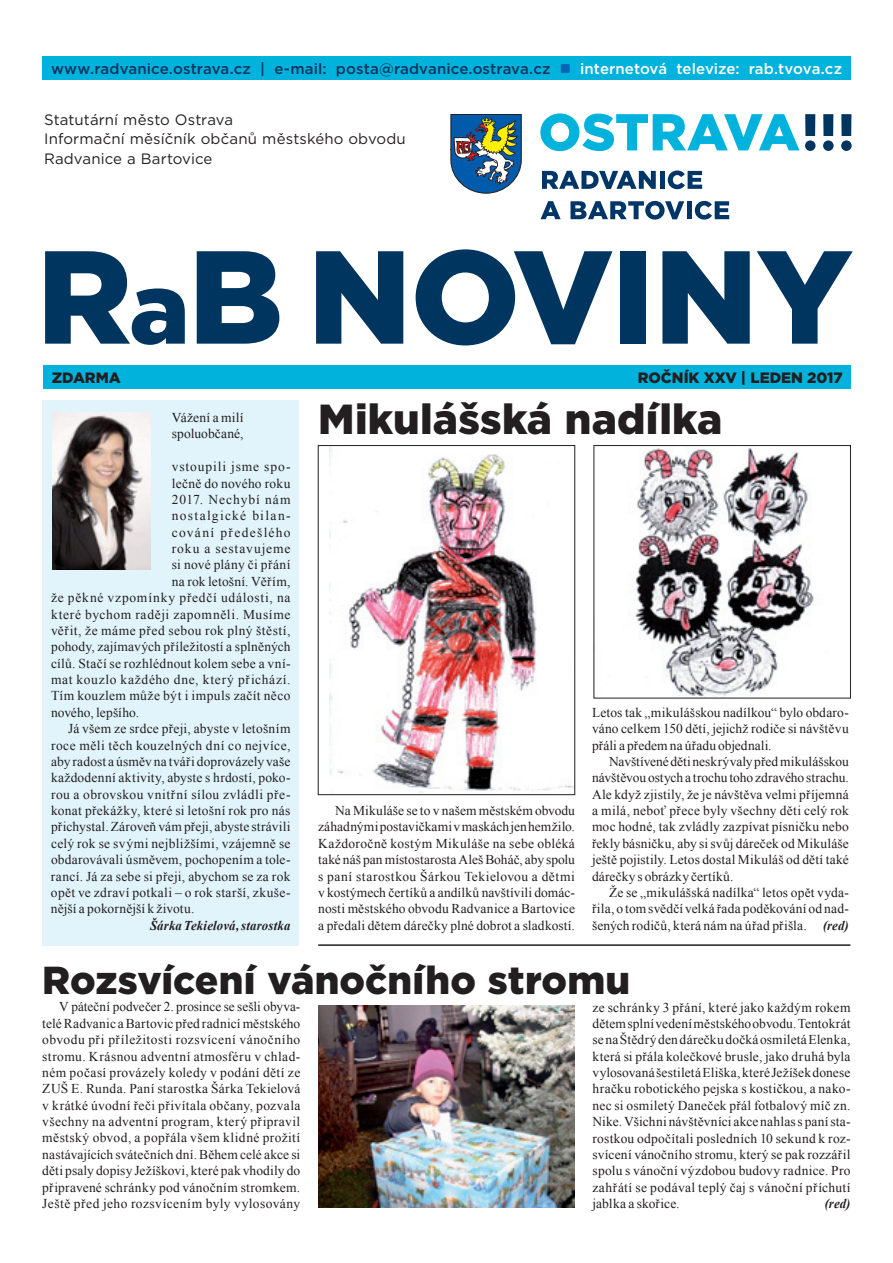
<style>
.page{position:relative;width:893px;height:1263px;background:#fff}
.page>*{position:absolute;margin:0;border:0;box-sizing:border-box;transform-origin:0 0}
.t1{font:900 132px "Gotham";letter-spacing:-.01em;color:#003560}
.t2{font:900 42px "Gotham";letter-spacing:.005em;color:#231f20}
.t3{font:900 39px "Gotham";letter-spacing:.005em;color:#231f20}
.t4{font:500 15px "Gotham";letter-spacing:.005em;color:#003560}
.t5{font:15px/19.5px "Gotham";letter-spacing:.005em;color:#231f20}
.t6{font:900 15px "Gotham";color:#231f20}
.t7{font:13.5px/16.4px "Times New Roman";letter-spacing:.02em;color:#231f20;text-align:justify}
.t8{font:13.5px "Times New Roman";letter-spacing:.065em;color:#231f20}
.t9{font:13.5px "Times New Roman";color:#231f20}
.t10{font:13.5px "Times New Roman";letter-spacing:.04em;color:#231f20}
.t11{font:13.5px "Times New Roman";letter-spacing:.05em;color:#231f20}
.t12{font:13.5px "Times New Roman";letter-spacing:.095em;color:#231f20}
.t13{font:13.5px "Times New Roman";letter-spacing:.055em;color:#231f20}
.t14{font:13.5px "Times New Roman";letter-spacing:.045em;color:#231f20}
.t15{font:italic 700 13.5px "Times New Roman";letter-spacing:.015em;color:#231f20;scale:.95 1}
.s1{color:#0166b3}
.s2{color:#fff}
.s3{font-size:100.5px}
.s4{font-weight:700;font-style:italic}
</style>
<div class="page">
<div style="left:43px;top:400px;width:256px;height:546px;background:#e1f4fc"></div>
<div style="left:43px;top:365px;width:808px;height:23px;background:#00b2dc"></div>
<svg style="left:540px;top:113px;width:259px;height:38px"></svg>
<div style="left:805px;top:140px;width:10px;height:11px;background:#003560;border-radius:50%"></div>
<div style="left:823px;top:140px;width:11px;height:11px;background:#003560;border-radius:50%"></div>
<div style="left:805px;top:114px;width:10px;height:22px;background:#003560"></div>
<div style="left:823px;top:114px;width:10px;height:22px;background:#003560"></div>
<div style="left:841px;top:114px;width:10px;height:22px;background:#003560"></div>
<div style="left:841px;top:140px;width:11px;height:11px;background:#003560;border-radius:50%"></div>
<svg style="left:542px;top:171px;width:114px;height:18px"></svg>
<div style="left:660px;top:171px;width:5px;height:18px;background:#003667"></div>
<svg style="left:668px;top:171px;width:34px;height:18px"></svg>
<svg style="left:541px;top:201px;width:20px;height:18px"></svg>
<svg style="left:570px;top:201px;width:114px;height:19px"></svg>
<div style="left:687px;top:201px;width:5px;height:18px;background:#003667"></div>
<svg style="left:695px;top:201px;width:34px;height:19px"></svg>
<svg style="left:450px;top:114px;width:72px;height:80px"></svg>
<div style="left:43px;top:56px;width:807px;height:23px;background:#00b2dc"></div>
<img style="left:52px;top:412px;width:99px;height:157px">
<img style="left:318px;top:1005px;width:257px;height:203px">
<img style="left:330px;top:447px;width:243px;height:346px">
<div style="left:318px;top:445px;width:257px;height:350px;border:1px solid #231f20"></div>
<img style="left:635px;top:448px;width:179px;height:248px">
<div style="left:593px;top:445px;width:258px;height:253px;border:1px solid #231f20"></div>
<hr style="left:318px;top:944px;width:532px;height:2px;background:#231f20">
<p class="t4" style="left:51px;top:58px;width:793px">www.radvanice.ostrava.cz | e‑mail: posta@radvanice.ostrava.cz <span class="s1">■</span> <span class="s2">internetová televize: rab.tvova.cz</span></p>
<p class="t5" style="left:44px;top:109px;width:363px">Statutární město Ostrava<br>Informační měsíčník občanů městského obvodu<br>Radvanice a Bartovice</p>
<h1 class="t1" style="left:37px;top:206px;width:817px">R<span class="s3">a</span>B NOVINY</h1>
<p class="t6" style="left:52px;top:367px;width:70px">zdarma</p>
<p class="t6" style="left:638px;top:367px;width:207px">ROČNÍK XXV | Leden 2017</p>
<p class="t7" style="left:172px;top:409px;width:73px">Vážení a milí spoluobčané,</p>
<p class="t8" style="left:172px;top:458px;width:120px">vstoupili jsme spo-</p>
<p class="t7" style="left:172px;top:475px;width:120px">lečně do nového roku</p>
<p class="t8" style="left:172px;top:490px;width:120px">2017. Nechybí nám</p>
<p class="t12" style="left:172px;top:507px;width:120px">nostalgické bilan-</p>
<p class="t12" style="left:172px;top:523px;width:120px">cování předešlého</p>
<p class="t8" style="left:172px;top:539px;width:120px">roku a sestavujeme</p>
<p class="t7" style="left:172px;top:556px;width:120px">si nové plány či přání</p>
<p class="t7" style="left:172px;top:573px;width:120px">na rok letošní. Věřím,</p>
<p class="t13" style="left:51px;top:589px;width:241px">že pěkné vzpomínky předčí události, na</p>
<p class="t14" style="left:51px;top:605px;width:241px">které bychom raději zapomněli. Musíme</p>
<p class="t10" style="left:51px;top:621px;width:241px">věřit, že máme před sebou rok plný štěstí,</p>
<p class="t7" style="left:51px;top:638px;width:241px">pohody, zajímavých příležitostí a splněných</p>
<p class="t7" style="left:51px;top:655px;width:241px">cílů. Stačí se rozhlédnout kolem sebe a vní-</p>
<p class="t11" style="left:51px;top:670px;width:241px">mat kouzlo každého dne, který přichází.</p>
<p class="t7" style="left:51px;top:687px;width:241px">Tím kouzlem může být i impuls začít něco</p>
<p class="t9" style="left:51px;top:703px;width:90px">nového, lepšího.</p>
<p class="t7" style="left:68px;top:720px;width:224px">Já všem ze srdce přeji, abyste v letošním</p>
<p class="t7" style="left:51px;top:737px;width:241px">roce měli těch kouzelných dní co nejvíce,</p>
<p class="t7" style="left:51px;top:753px;width:241px">aby radost a úsměv na tváři doprovázely vaše</p>
<p class="t7" style="left:51px;top:769px;width:241px">každodenní aktivity, abyste s hrdostí, poko-</p>
<p class="t7" style="left:51px;top:786px;width:241px">rou a obrovskou vnitřní sílou zvládli pře-</p>
<p class="t7" style="left:51px;top:802px;width:241px">konat překážky, které si letošní rok pro nás</p>
<p class="t7" style="left:51px;top:818px;width:241px">přichystal. Zároveň vám přeji, abyste strávili</p>
<p class="t7" style="left:51px;top:835px;width:241px">celý rok se svými nejbližšími, vzájemně se</p>
<p class="t7" style="left:51px;top:851px;width:241px">obdarovávali úsměvem, pochopením a tole-</p>
<p class="t7" style="left:51px;top:868px;width:241px">rancí. Já za sebe si přeji, abychom se za rok</p>
<p class="t7" style="left:51px;top:884px;width:241px">opět ve zdraví potkali – o rok starší, zkuše-</p>
<p class="t9" style="left:51px;top:900px;width:145px">nější a pokornější k životu.</p>
<p class="t15" style="left:150px;top:916px;width:149px">Šárka Tekielová, starostka</p>
<h2 class="t2" style="left:318px;top:390px;width:405px">Mikulášská nadílka</h2>
<p class="t7" style="left:318px;top:802px;width:258px;text-indent:17px">Na Mikuláše se to v našem městském obvodu záhadnými postavičkami vmaskách jen hemžilo.<br>Každoročně kostým Mikuláše na sebe obléká také náš pan místostarosta Aleš Boháč, aby spolu s paní starostkou Šárkou Tekielovou a dětmi v kostýmech čertíků a andílků navštívili domác&shy;nosti městského obvodu Radvanice a Bartovice a předali dětem dárečky plné dobrot a sladkostí.</p>
<p class="t7" style="left:592px;top:704px;width:258px">Letos tak „mikulášskou nadílkou“ bylo obdaro&shy;váno celkem 150 dětí, jejichž rodiče si návštěvu přáli a předem na úřadu objednali.</p>
<p class="t7" style="left:592px;top:753px;width:258px;text-indent:17px">Navštívené děti neskrývaly před mikulášskou návštěvou ostych a trochu toho zdravého strachu.<br>Ale když zjistily, že je návštěva velmi příjemná a milá, neboť přece byly všechny děti celý rok moc hodné, tak zvládly zazpívat písničku nebo řekly básničku, aby si svůj dáreček od Mikuláše ještě pojistily. Letos dostal Mikuláš od dětí také dárečky s obrázky čertíků.</p>
<p class="t7" style="left:592px;top:884px;width:258px;text-indent:17px">Že se „mikulášská nadílka“ letos opět vyda&shy;řila, o tom svědčí velká řada poděkování od nad&shy;šených rodičů, která nám na úřad přišla. <span class="s4">(red)</span></p>
<h3 class="t3" style="left:42px;top:953px;width:589px">Rozsvícení vánočního stromu</h3>
<p class="t7" style="left:42px;top:998px;width:260px;text-indent:17px">V páteční podvečer 2. prosince se sešli obyva&shy;telé Radvanic aBartovic před radnicí městského obvodu při příležitosti rozsvícení vánočního stromu. Krásnou adventní atmosféru v chlad&shy;ném počasí provázely koledy v podání dětí ze ZUŠ E. Runda. Paní starostka Šárka Tekielová v krátké úvodní řeči přivítala občany, pozvala všechny na adventní program, který připravil městský obvod, a popřála všem klidné prožití nastávajících svátečních dní. Během celé akce si děti psaly dopisy Ježíškovi, které pak vhodily do připravené schránky pod vánočním stromkem.<br>Ještě před jeho rozsvícením byly vylosovány</p>
<p class="t7" style="left:592px;top:998px;width:260px">ze schránky 3 přání, které jako každým rokem dětem splní vedení městského obvodu. Tentokrát se na Štědrý den dárečku dočká osmiletá Elenka, která si přála kolečkové brusle, jako druhá byla vylosovaná šestiletá Eliška, které Ježíšek donese hračku robotického pejska s kostičkou, a nako&shy;nec si osmiletý Daneček přál fotbalový míč zn.<br>Nike. Všichni návštěvníci akce nahlas s paní sta&shy;rostkou odpočítali posledních 10 sekund k roz&shy;svícení vánočního stromu, který se pak rozzářil spolu s vánoční výzdobou budovy radnice. Pro zahřátí se podával teplý čaj s vánoční příchutí jablka a skořice.</p>
<p class="t15" style="left:825px;top:1194px;width:28px">(red)</p>
</div>
